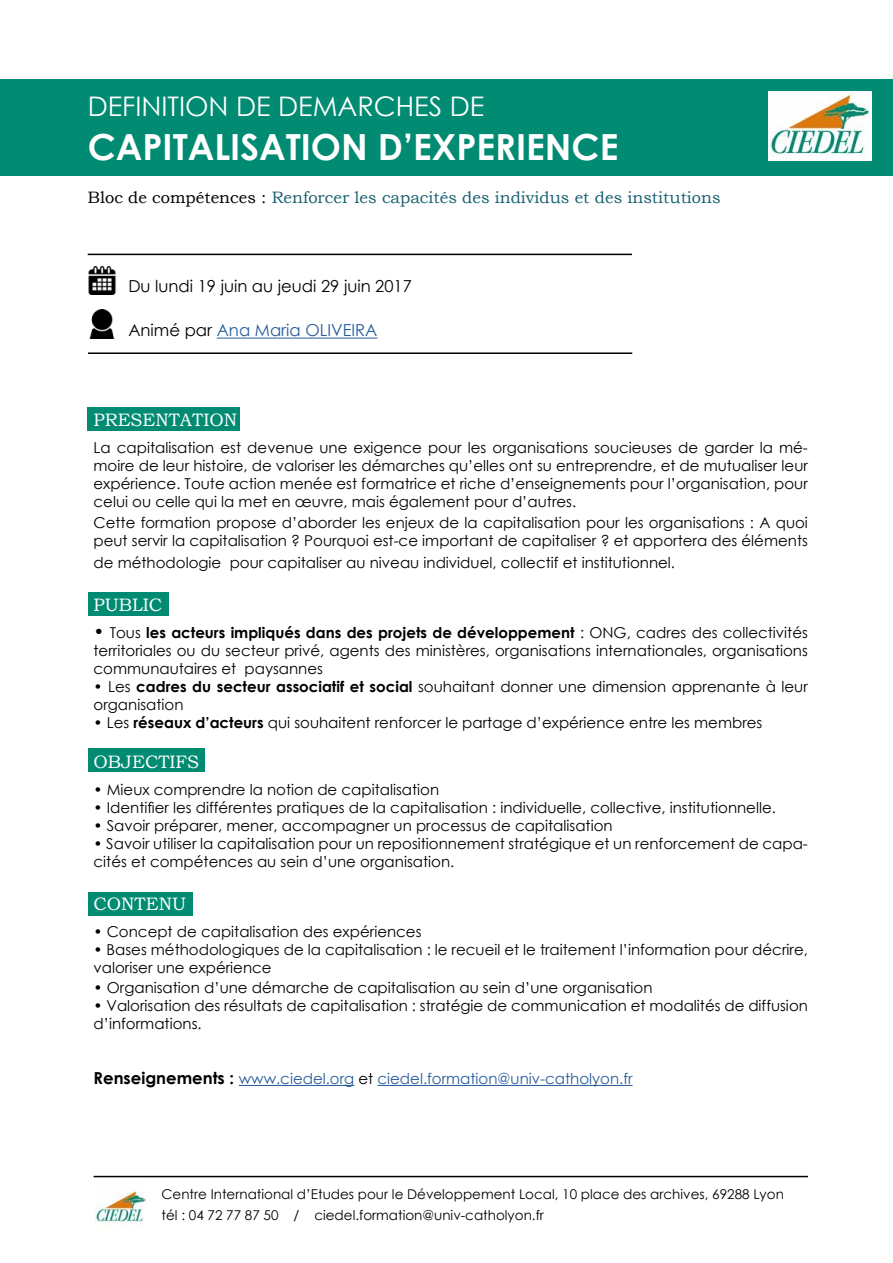
<style>
.page{position:relative;width:893px;height:1263px;background:#fff}
.page>*{position:absolute;margin:0;border:0;box-sizing:border-box;transform-origin:0 0}
.t1{font:700 36px "Century Gothic";color:#fff}
.t2{font:27px "Century Gothic";color:#fff}
.t3{font:18px "Bookman Old Style";color:#fff}
.t4{font:16.5px "Bookman Old Style";color:#196071}
.t5{font:16.5px "Century Gothic";color:#000}
.t6{font:16.5px "Century Gothic";color:#275b9b}
.t7{font:15px/18px "Century Gothic";color:#000}
.t8{font:15px "Century Gothic";color:#275b9b}
.t9{font:13.5px/21px "Century Gothic";color:#000}
.s1{color:#000}
.s2{font-size:18px}
.s3{font-weight:700}
.s4{font-weight:700;font-size:16.5px;color:#000}
</style>
<div class="page">
<div style="left:88px;top:893px;width:105px;height:23px;background:#008b72"></div>
<div style="left:88px;top:749px;width:116px;height:23px;background:#008b72"></div>
<div style="left:88px;top:592px;width:81px;height:23px;background:#008b72"></div>
<div style="left:88px;top:407px;width:152px;height:23px;background:#008b72"></div>
<div style="left:0;top:79px;width:893px;height:96px;background:#008b72"></div>
<img style="left:88px;top:267px;width:29px;height:28px">
<img style="left:89px;top:310px;width:26px;height:29px">
<hr style="left:217px;top:338px;width:160px;height:1px;background:#275b9b">
<hr style="left:88px;top:352px;width:544px;height:2px;background:#020203">
<hr style="left:88px;top:254px;width:544px;height:1px;background:#020203">
<img style="left:769px;top:92px;width:102px;height:68px">
<hr style="left:94px;top:1176px;width:714px;height:1px;background:#020203">
<hr style="left:239px;top:1085px;width:115px;height:1px;background:#275b9b">
<hr style="left:377px;top:1085px;width:256px;height:1px;background:#275b9b">
<img style="left:95px;top:1191px;width:51px;height:33px">
<h2 class="t2" style="left:88px;top:88px;width:398px">DEFINITION DE DEMARCHES DE</h2>
<h1 class="t1" style="left:88px;top:119px;width:532px">CAPITALISATION D’EXPERIENCE</h1>
<p class="t4" style="left:88px;top:186px;width:634px"><span class="s1">Bloc de compétences :</span> Renforcer les capacités des individus et des institutions</p>
<p class="t5" style="left:128px;top:275px;width:285px">Du lundi 19 juin au jeudi 29 juin 2017</p>
<p class="t6" style="left:128px;top:319px;width:251px"><span class="s1">Animé par</span> Ana Maria OLIVEIRA</p>
<p class="t3" style="left:94px;top:408px;width:145px">PRESENTATION</p>
<p class="t7" style="left:94px;top:438px;width:716px;text-align:justify">La capitalisation est devenue une exigence pour les organisations soucieuses de garder la mé&shy;moire de leur histoire, de valoriser les démarches qu’elles ont su entreprendre, et de mutualiser leur expérience. Toute action menée est formatrice et riche d’enseignements pour l’organisation, pour celui ou celle qui la met en œuvre, mais également pour d’autres.</p>
<p class="t7" style="left:94px;top:513px;width:716px">Cette formation propose d’aborder les enjeux de la capitalisation pour les organisations : A quoi peut servir la capitalisation ? Pourquoi est-ce important de capitaliser ? et apportera des éléments</p>
<p class="t7" style="left:94px;top:553px;width:583px">de méthodologie pour capitaliser au niveau individuel, collectif et institutionnel.</p>
<p class="t3" style="left:94px;top:593px;width:70px">PUBLIC</p>
<p class="t7" style="left:94px;top:623px;width:716px;text-align:justify"><span class="s2">•</span> Tous <span class="s3">les acteurs impliqués dans des projets de développement</span> : ONG, cadres des collectivités territoriales ou du secteur privé, agents des ministères, organisations internationales, organisations communautaires et paysannes</p>
<p class="t7" style="left:94px;top:677px;width:716px">• Les <span class="s3">cadres du secteur associatif et social</span> souhaitant donner une dimension apprenante à leur organisation</p>
<p class="t7" style="left:94px;top:713px;width:670px">• Les <span class="s3">réseaux d’acteurs</span> qui souhaitent renforcer le partage d’expérience entre les membres</p>
<p class="t3" style="left:94px;top:750px;width:107px">OBJECTIFS</p>
<p class="t7" style="left:94px;top:780px;width:347px">• Mieux comprendre la notion de capitalisation</p>
<p class="t7" style="left:94px;top:798px;width:684px">• Identifier les différentes pratiques de la capitalisation : individuelle, collective, institutionnelle.</p>
<p class="t7" style="left:94px;top:816px;width:521px">• Savoir préparer, mener, accompagner un processus de capitalisation</p>
<p class="t7" style="left:94px;top:834px;width:716px">• Savoir utiliser la capitalisation pour un repositionnement stratégique et un renforcement de capa&shy;cités et compétences au sein d’une organisation.</p>
<p class="t3" style="left:94px;top:892px;width:94px">CONTENU</p>
<p class="t7" style="left:94px;top:922px;width:329px">• Concept de capitalisation des expériences</p>
<p class="t7" style="left:94px;top:940px;width:716px">• Bases méthodologiques de la capitalisation : le recueil et le traitement l’information pour décrire, valoriser une expérience</p>
<p class="t7" style="left:94px;top:978px;width:560px">• Organisation d’une démarche de capitalisation au sein d’une organisation</p>
<p class="t7" style="left:94px;top:996px;width:716px">• Valorisation des résultats de capitalisation : stratégie de communication et modalités de diffusion d’informations.</p>
<p class="t8" style="left:94px;top:1068px;width:540px"><span class="s4">Renseignements :</span> www.ciedel.org <span class="s1">et</span> ciedel.formation@univ-catholyon.fr</p>
<p class="t9" style="left:162px;top:1183px;width:624px">Centre International d’Etudes pour le Développement Local, 10 place des archives, 69288 Lyon tél : 04 72 77 87 50 / ciedel.formation@univ-catholyon.fr</p>
</div>
